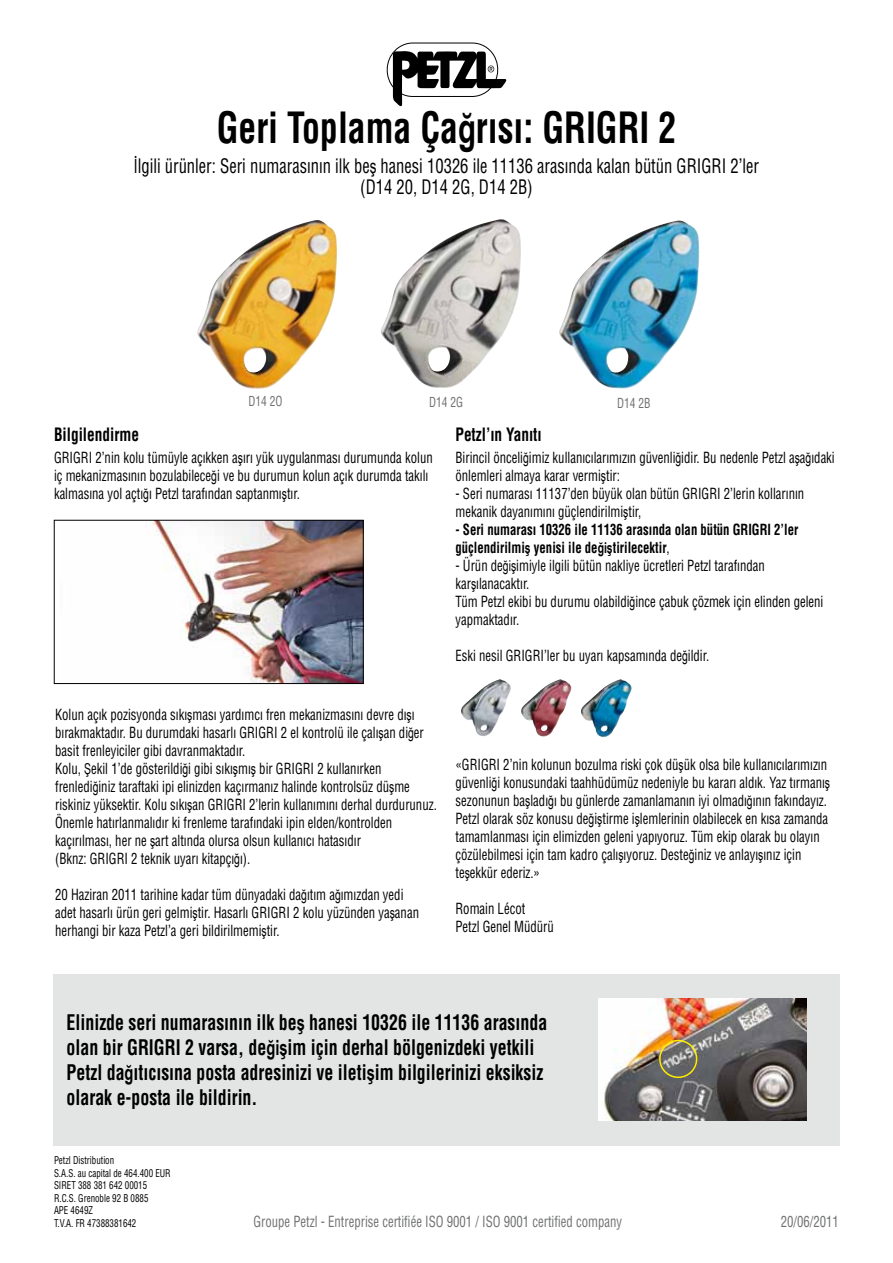
<style>
.page{position:relative;width:893px;height:1263px;background:#fff}
.page>*{position:absolute;margin:0;border:0;box-sizing:border-box;transform-origin:0 0}
.t1{font:700 condensed 42px "Helvetica LT Std";color:#000;scale:.85 1}
.t2{font:700 condensed 21px/25.2px "Helvetica LT Std";color:#000;scale:.85 1}
.t3{font:condensed 19.5px/21px "Helvetica LT Std";color:#000;text-align:center;scale:.85 1}
.t4{font:700 condensed 18px "Helvetica LT Std";color:#000;scale:.85 1}
.t5{font:condensed 15px/18px "Helvetica LT Std";color:#000;scale:.85 1}
.t6{font:700 condensed 15px/18px "Helvetica LT Std";color:#000;scale:.85 1}
.t7{font:condensed 15px "Helvetica LT Std";color:#707172;scale:.85 1}
.t8{font:condensed 13.5px "Helvetica LT Std";color:#707172;scale:.85 1}
.t9{font:condensed 10.5px/12.6px "Helvetica LT Std";color:#000;scale:.85 1}
.s1{font-family:"Arial Narrow";font-stretch:normal}
.s2{font-weight:400}
</style>
<div class="page">
<svg style="left:386px;top:42px;width:120px;height:65px"></svg>
<img style="left:559px;top:221px;width:140px;height:168px">
<img style="left:380px;top:219px;width:141px;height:169px">
<img style="left:197px;top:220px;width:140px;height:169px">
<img style="left:581px;top:679px;width:51px;height:58px">
<img style="left:461px;top:679px;width:50px;height:57px">
<img style="left:521px;top:679px;width:51px;height:58px">
<img style="left:146px;top:522px;width:215px;height:160px">
<div style="left:54px;top:520px;width:309px;height:164px;border:1px solid #000"></div>
<div style="left:53px;top:974px;width:787px;height:171px;background:#e3e4e4"></div>
<img style="left:598px;top:998px;width:208px;height:123px">
<svg style="left:657px;top:1038px;width:42px;height:42px;background:#8d8363"></svg>
<p class="t1" style="left:217px;top:101px;width:542px">Geri Toplama Ça<span class="s1">ğ</span>rısı: GRIGRI 2</p>
<p class="t3" style="left:134px;top:155px;width:737px"><span class="s1">İ</span>lgili ürünler: Seri numarasının ilk be<span class="s1">ş</span> hanesi 10326 ile 11136 arasında kalan bütün GRIGRI 2’ler (D14 20, D14 2G, D14 2B)</p>
<p class="t8" style="left:248px;top:393px;width:42px">D14 2O</p>
<p class="t8" style="left:429px;top:394px;width:42px">D14 2G</p>
<p class="t8" style="left:617px;top:395px;width:41px">D14 2B</p>
<p class="t4" style="left:54px;top:423px;width:102px">Bilgilendirme</p>
<p class="t5" style="left:54px;top:449px;width:447px">GRIGRI 2’nin kolu tümüyle açıkken a<span class="s1">ş</span>ırı yük uygulanması durumunda kolun iç mekanizmasının bozulabilece<span class="s1">ğ</span>i ve bu durumun kolun açık durumda takılı kalmasına yol açtı<span class="s1">ğ</span>ı Petzl tarafından saptanmı<span class="s1">ş</span>tır.</p>
<p class="t5" style="left:55px;top:705px;width:451px">Kolun açık pozisyonda sıkı<span class="s1">ş</span>ması yardımcı fren mekanizmasını devre dı<span class="s1">ş</span>ı bırakmaktadır. Bu durumdaki hasarlı GRIGRI 2 el kontrolü ile çalı<span class="s1">ş</span>an di<span class="s1">ğ</span>er basit frenleyiciler gibi davranmaktadır.<br>Kolu, <span class="s1">Ş</span>ekil 1’de gösterildi<span class="s1">ğ</span>i gibi sıkı<span class="s1">ş</span>mı<span class="s1">ş</span> bir GRIGRI 2 kullanırken frenledi<span class="s1">ğ</span>iniz taraftaki ipi elinizden kaçırmanız halinde kontrolsüz dü<span class="s1">ş</span>me riskiniz yüksektir. Kolu sıkı<span class="s1">ş</span>an GRIGRI 2’lerin kullanımını derhal durdurunuz.<br>Önemle hatırlanmalıdır ki frenleme tarafındaki ipin elden/kontrolden kaçırılması, her ne <span class="s1">ş</span>art altında olursa olsun kullanıcı hatasıdır<br>(Bknz: GRIGRI 2 teknik uyarı kitapçı<span class="s1">ğ</span>ı).</p>
<p class="t5" style="left:55px;top:885px;width:430px">20 Haziran 2011 tarihine kadar tüm dünyadaki da<span class="s1">ğ</span>ıtım a<span class="s1">ğ</span>ımızdan yedi adet hasarlı ürün geri gelmi<span class="s1">ş</span>tir. Hasarlı GRIGRI 2 kolu yüzünden ya<span class="s1">ş</span>anan herhangi bir kaza Petzl’a geri bildirilmemi<span class="s1">ş</span>tir.</p>
<p class="t4" style="left:455px;top:423px;width:103px">Petzl’ın Yanıtı</p>
<p class="t5" style="left:455px;top:449px;width:448px">Birincil önceli<span class="s1">ğ</span>imiz kullanıcılarımızın güvenli<span class="s1">ğ</span>idir. Bu nedenle Petzl a<span class="s1">ş</span>a<span class="s1">ğ</span>ıdaki önlemleri almaya karar vermi<span class="s1">ş</span>tir:</p>
<p class="t5" style="left:455px;top:485px;width:412px">- Seri numarası 11137’den büyük olan bütün GRIGRI 2’lerin kollarının mekanik dayanımını güçlendirilmi<span class="s1">ş</span>tir,</p>
<p class="t6" style="left:455px;top:521px;width:405px">- Seri numarası 10326 ile 11136 arasında olan bütün GRIGRI 2’ler güçlendirilmi<span class="s1">ş</span> yenisi ile de<span class="s1">ğiş</span>tirilecektir<span class="s2">,</span></p>
<p class="t5" style="left:455px;top:557px;width:434px">- Ürün de<span class="s1">ğiş</span>imiyle ilgili bütün nakliye ücretleri Petzl tarafından kar<span class="s1">ş</span>ılanacaktır.<br>Tüm Petzl ekibi bu durumu olabildi<span class="s1">ğ</span>ince çabuk çözmek için elinden geleni yapmaktadır.</p>
<p class="t5" style="left:455px;top:647px;width:300px">Eski nesil GRIGRI’ler bu uyarı kapsamında de<span class="s1">ğ</span>ildir.</p>
<p class="t5" style="left:455px;top:756px;width:442px">«GRIGRI 2’nin kolunun bozulma riski çok dü<span class="s1">ş</span>ük olsa bile kullanıcılarımızın güvenli<span class="s1">ğ</span>i konusundaki taahhüdümüz nedeniyle bu kararı aldık. Yaz tırmanı<span class="s1">ş </span>sezonunun ba<span class="s1">ş</span>ladı<span class="s1">ğ</span>ı bu günlerde zamanlamanın iyi olmadı<span class="s1">ğ</span>ının fakındayız.<br>Petzl olarak söz konusu de<span class="s1">ğ</span>i<span class="s1">ş</span>tirme i<span class="s1">ş</span>lemlerinin olabilecek en kısa zamanda tamamlanması için elimizden geleni yapıyoruz. Tüm ekip olarak bu olayın çözülebilmesi için tam kadro çalı<span class="s1">ş</span>ıyoruz. Deste<span class="s1">ğ</span>iniz ve anlayı<span class="s1">ş</span>ınız için te<span class="s1">ş</span>ekkür ederiz.»</p>
<p class="t5" style="left:455px;top:900px;width:117px">Romain Lécot<br>Petzl Genel Müdürü</p>
<p class="t2" style="left:67px;top:1009px;width:567px">Elinizde seri numarasının ilk be<span class="s1">ş</span> hanesi 10326 ile 11136 arasında olan bir GRIGRI 2 varsa, de<span class="s1">ğiş</span>im için derhal bölgenizdeki yetkili Petzl da<span class="s1">ğ</span>ıtıcısına posta adresinizi ve ileti<span class="s1">ş</span>im bilgilerinizi eksiksiz olarak e-posta ile bildirin.</p>
<p class="t9" style="left:54px;top:1154px;width:139px">Petzl Distribution<br>S.A.S. au capital de 464.400 EUR<br>SIRET 388 381 642 00015<br>R.C.S. Grenoble 92 B 0885<br>APE 4649Z<br>T.V.A. FR 47388381642</p>
<p class="t7" style="left:253px;top:1212px;width:435px">Groupe Petzl - Entreprise certifiée ISO 9001 / ISO 9001 certified company</p>
<p class="t7" style="left:781px;top:1212px;width:70px">20/06/2011</p>
</div>
